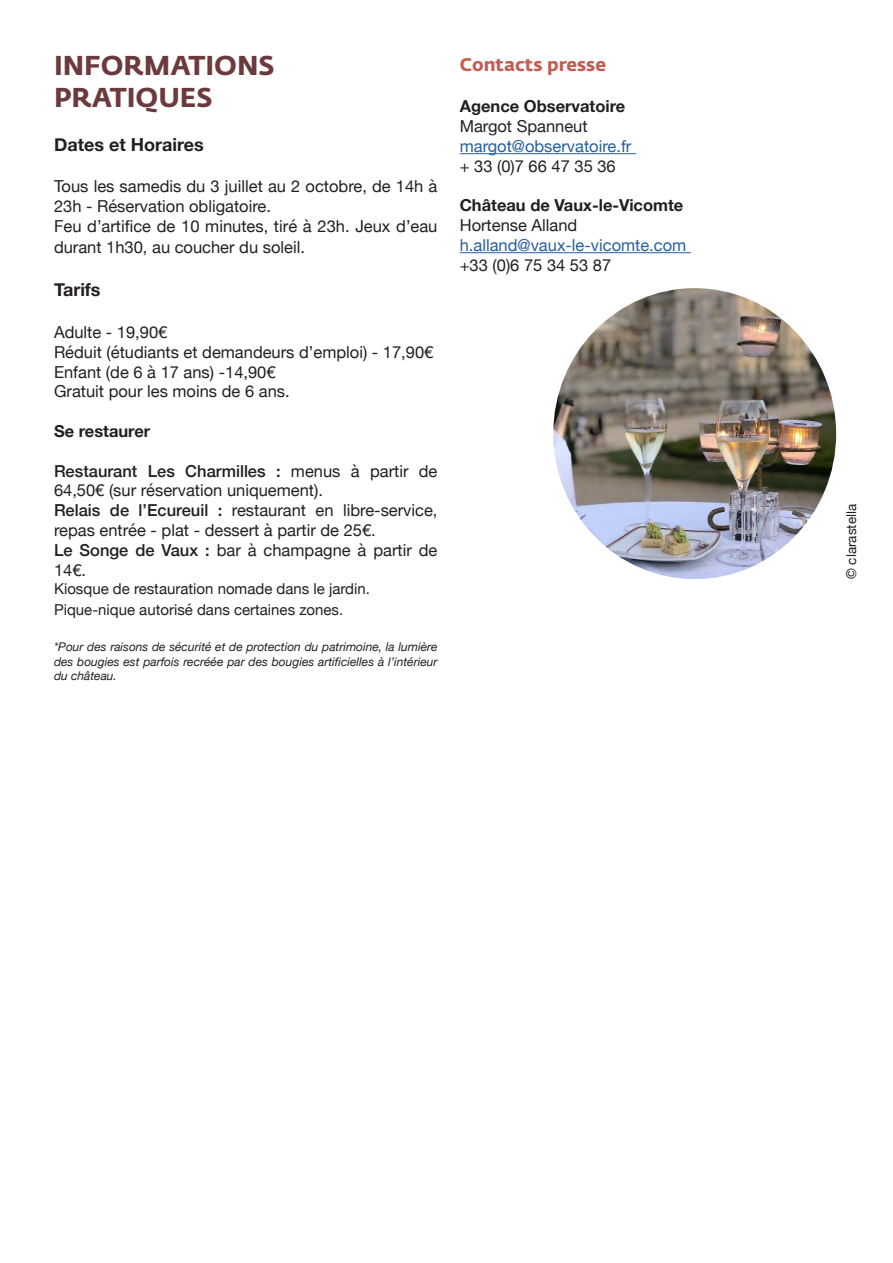
<style>
.page{position:relative;width:893px;height:1263px;background:#fff}
.page>*{position:absolute;margin:0;border:0;box-sizing:border-box;transform-origin:0 0}
.t1{font:700 27px/32.4px "Fedra Sans Std";color:#6c393d}
.t2{font:700 18px "Helvetica Neue";color:#241f1f}
.t3{font:700 18px "Fedra Sans Std";color:#c25d52}
.t4{font:16.5px/19.8px "Helvetica Neue";color:#241f1f}
.t5{font:700 16.5px "Helvetica Neue";color:#241f1f}
.t6{font:16.5px "Helvetica Neue";color:#255fa0}
.t7{font:15px/21.6px "Helvetica Neue";color:#241f1f}
.t8{font:13.5px "Helvetica Neue";color:#241f1f}
.t9{font:italic 12px/14.4px "Helvetica Neue";color:#241f1f;text-align:justify}
.s1{font-weight:500}
</style>
<div class="page">
<hr style="left:460px;top:153px;width:176px;height:1px;background:#255fa0">
<hr style="left:460px;top:252px;width:231px;height:1px;background:#255fa0">
<img style="left:553px;top:288px;width:283px;height:291px">
<h1 class="t1" style="left:54px;top:49px;width:222px">INFORMATIONS<br>PRATIQUES</h1>
<p class="t2" style="left:54px;top:130px;width:151px">Dates et Horaires</p>
<p class="t4" style="left:54px;top:177px;width:385px">Tous les samedis du 3 juillet au 2 octobre, de 14h à<br>23h - Réservation obligatoire.<br>Feu d’artifice de 10 minutes, tiré à 23h. Jeux d’eau</p>
<p class="t4" style="left:54px;top:238px;width:252px">durant 1h30, au coucher du soleil.</p>
<p class="t2" style="left:54px;top:276px;width:48px">Tarifs</p>
<p class="t4" style="left:54px;top:323px;width:381px">Adulte - 19,90€<br>Réduit (étudiants et demandeurs d’emploi) - 17,90€<br>Enfant (de 6 à 17 ans) -14,90€<br>Gratuit pour les moins de 6 ans.</p>
<p class="t5" style="left:54px;top:418px;width:98px">Se restaurer</p>
<p class="t4" style="left:54px;top:462px;width:385px"><span class="s1">Restaurant Les Charmilles :</span> menus à partir de 64,50€ (sur réservation uniquement).<br><span class="s1">Relais de l’Ecureuil :</span> restaurant en libre-service, repas entrée - plat - dessert à partir de 25€.<br><span class="s1">Le Songe de Vaux :</span> bar à champagne à partir de 14€.</p>
<p class="t7" style="left:54px;top:578px;width:317px">Kiosque de restauration nomade dans le jardin.<br>Pique-nique autorisé dans certaines zones.</p>
<p class="t9" style="left:54px;top:640px;width:385px">*Pour des raisons de sécurité et de protection du patrimoine, la lumière des bougies est parfois recréée par des bougies artificielles à l’intérieur du château.</p>
<p class="t3" style="left:460px;top:53px;width:148px">Contacts presse</p>
<p class="t5" style="left:460px;top:94px;width:167px">Agence Observatoire</p>
<p class="t4" style="left:460px;top:117px;width:129px">Margot Spanneut</p>
<p class="t6" style="left:460px;top:134px;width:173px">margot@observatoire.fr</p>
<p class="t4" style="left:460px;top:157px;width:158px">+ 33 (0)7 66 47 35 36</p>
<p class="t5" style="left:460px;top:193px;width:225px">Château de Vaux-le-Vicomte</p>
<p class="t4" style="left:460px;top:216px;width:119px">Hortense Alland</p>
<p class="t6" style="left:460px;top:233px;width:228px">h.alland@vaux-le-vicomte.com</p>
<p class="t4" style="left:460px;top:256px;width:153px">+33 (0)6 75 34 53 87</p>
<p class="t8" style="left:842px;top:579px;width:77px;rotate:-90deg">© clarastella</p>
</div>
